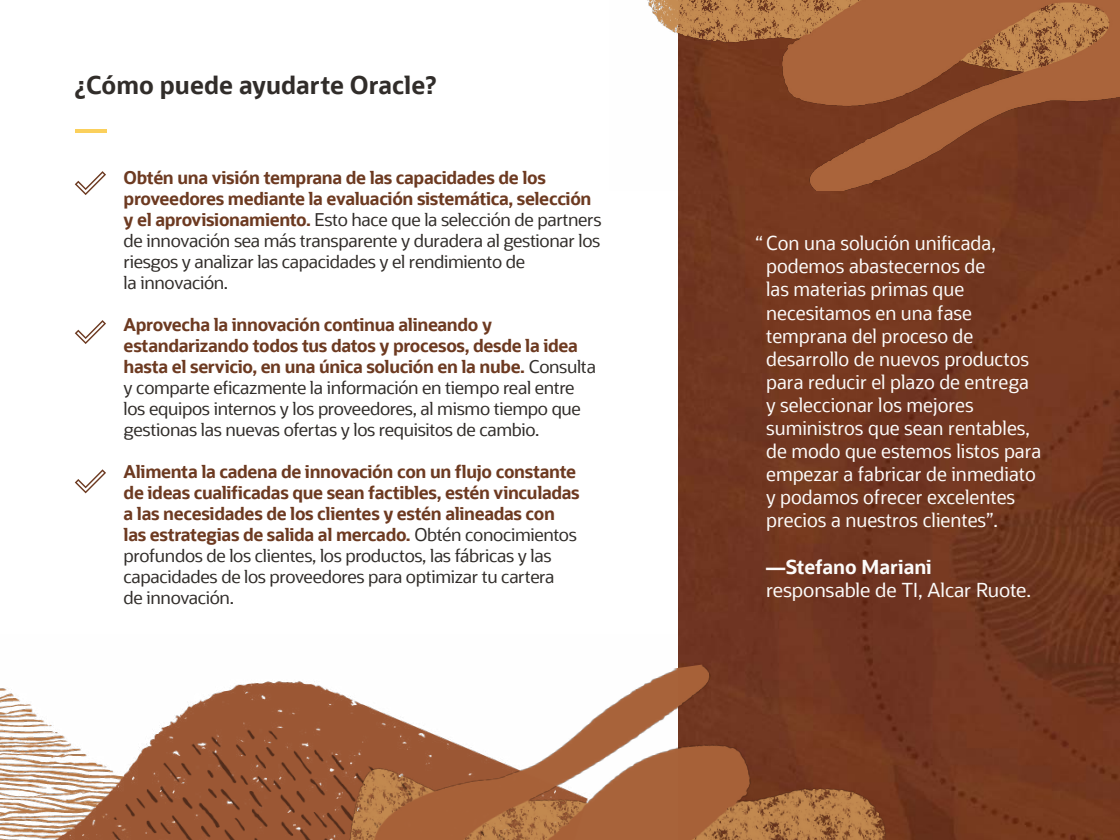
<style>
.page{position:relative;width:1120px;height:840px;background:#fff}
.page>*{position:absolute;margin:0;border:0;box-sizing:border-box;transform-origin:0 0}
.t1{font:700 24.5px "Oracle Sans";color:#312d2a}
.Subhead_1{font:19.25px/23.1px "Oracle Sans";color:#fcfbfa}
.Subhead_1-2{font:700 19.25px "Oracle Sans";letter-spacing:-.005em;color:#fcfbfa}
.t2{font:17.5px/21px "Oracle Sans";letter-spacing:-.02em;color:#312d2a}
.t3{font:700 17.5px/21px "Oracle Sans";letter-spacing:-.02em;color:#6d3a21}
.s1{font-weight:700;color:#6d3a21}
.s2{font-weight:400;color:#312d2a}
</style>
<div class="page">
<img style="left:679px;top:191px;width:441px;height:649px">
<hr style="left:75px;top:129px;width:31px;height:4px;background:#fbd05c">
<svg style="left:75px;top:171px;width:31px;height:24px"></svg>
<svg style="left:75px;top:320px;width:31px;height:24px"></svg>
<svg style="left:75px;top:469px;width:31px;height:24px"></svg>
<img style="left:647px;top:0;width:473px;height:191px">
<img style="left:0;top:681px;width:326px;height:159px">
<img style="left:326px;top:624px;width:694px;height:216px">
<p class="t1" style="left:75px;top:69px;width:363px">¿Cómo puede ayudarte Oracle?</p>
<p class="t2" style="left:124px;top:168px;width:479px"><span class="s1">Obtén una visión temprana de las capacidades de los proveedores mediante la evaluación sistemática, selección y el aprovisionamiento.</span> Esto hace que la selección de partners de innovación sea más transparente y duradera al gestionar los riesgos y analizar las capacidades y el rendimiento de<br>la innovación.</p>
<p class="t2" style="left:124px;top:315px;width:474px"><span class="s1">Aprovecha la innovación continua alineando y estandarizando todos tus datos y procesos, desde la idea hasta el servicio, en una única solución en la nube.</span> Consulta y comparte eficazmente la información en tiempo real entre los equipos internos y los proveedores, al mismo tiempo que gestionas las nuevas ofertas y los requisitos de cambio.</p>
<p class="t3" style="left:124px;top:462px;width:458px">Alimenta la cadena de innovación con un flujo constante de ideas cualificadas que sean factibles, estén vinculadas a las necesidades de los clientes y estén alineadas con las estrategias de salida al mercado. <span class="s2">Obtén conocimientos profundos de los clientes, los productos, las fábricas y las capacidades de los proveedores para optimizar tu cartera<br>de innovación.</span></p>
<p class="Subhead_1" style="left:766px;top:232px;width:277px;text-indent:-11px">“ Con una solución unificada, podemos abastecernos de<br>las materias primas que necesitamos en una fase temprana del proceso de desarrollo de nuevos productos para reducir el plazo de entrega y seleccionar los mejores suministros que sean rentables, de modo que estemos listos para empezar a fabricar de inmediato y podamos ofrecer excelentes precios a nuestros clientes”.</p>
<p class="Subhead_1-2" style="left:766px;top:555px;width:167px">—Stefano Mariani</p>
<p class="Subhead_1" style="left:766px;top:578px;width:267px">responsable de TI, Alcar Ruote.</p>
</div>
